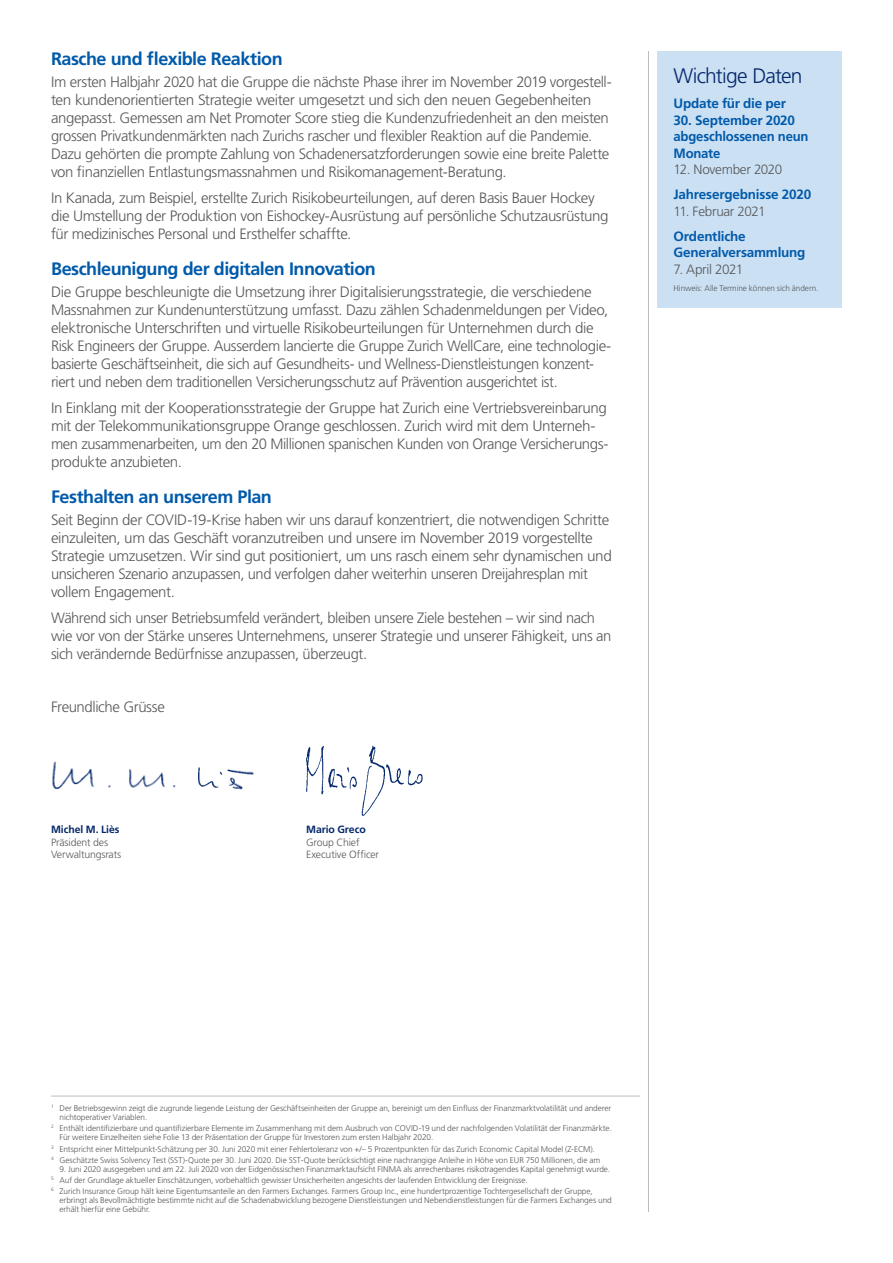
<style>
.page{position:relative;width:893px;height:1263px;background:#fff}
.page>*{position:absolute;margin:0;border:0;box-sizing:border-box;transform-origin:0 0}
.t1{font:300 21px "Frutiger LT Std";letter-spacing:-.035em;color:#04286b}
.t2{font:700 18px "Frutiger LT Std";letter-spacing:-.03em;color:#015aaa}
.t3{font:300 15px/18px "Frutiger LT Std";letter-spacing:-.025em;color:#57585a}
.t4{font:700 13.5px/16.5px "Frutiger LT Std";letter-spacing:-.015em;color:#015aaa}
.t5{font:300 13.5px "Frutiger LT Std";letter-spacing:-.025em;color:#57585a}
.t6{font:300 10.5px "Frutiger LT Std";letter-spacing:-.015em;color:#57585a}
.t7{font:700 10.5px "Frutiger LT Std";letter-spacing:-.005em;color:#04286b}
.t8{font:300 8.25px/9px "Frutiger LT Std";letter-spacing:-.01em;color:#57585a}
</style>
<div class="page">
<hr style="left:648px;top:51px;width:1px;height:1161px;background:#bcbdc0">
<img style="left:52px;top:761px;width:202px;height:29px">
<img style="left:306px;top:746px;width:117px;height:70px">
<div style="left:657px;top:51px;width:185px;height:257px;background:#cbe0f3"></div>
<hr style="left:51px;top:1096px;width:589px;height:1px;background:#bcbdc0">
<p class="t2" style="left:51px;top:48px;width:233px">Rasche und flexible Reaktion</p>
<p class="t3" style="left:51px;top:73px;width:562px">Im ersten Halbjahr 2020 hat die Gruppe die nächste Phase ihrer im November 2019 vorgestell&shy;ten kundenorientierten Strategie weiter umgesetzt und sich den neuen Gegebenheiten angepasst. Gemessen am Net Promoter Score stieg die Kundenzufriedenheit an den meisten grossen Privatkundenmärkten nach Zurichs rascher und flexibler Reaktion auf die Pandemie.<br>Dazu gehörten die prompte Zahlung von Schadenersatzforderungen sowie eine breite Palette von finanziellen Entlastungsmassnahmen und Risikomanagement-Beratung.</p>
<p class="t3" style="left:51px;top:189px;width:559px">In Kanada, zum Beispiel, erstellte Zurich Risikobeurteilungen, auf deren Basis Bauer Hockey die Umstellung der Produktion von Eishockey-Ausrüstung auf persönliche Schutzausrüstung für medizinisches Personal und Ersthelfer schaffte.</p>
<p class="t2" style="left:51px;top:258px;width:326px">Beschleunigung der digitalen Innovation</p>
<p class="t3" style="left:51px;top:283px;width:562px">Die Gruppe beschleunigte die Umsetzung ihrer Digitalisierungsstrategie, die verschiedene Massnahmen zur Kundenunterstützung umfasst. Dazu zählen Schadenmeldungen per Video, elektronische Unterschriften und virtuelle Risikobeurteilungen für Unternehmen durch die Risk Engineers der Gruppe. Ausserdem lancierte die Gruppe Zurich WellCare, eine technologie&shy;basierte Geschäftseinheit, die sich auf Gesundheits- und Wellness-Dienstleistungen konzent&shy;riert und neben dem traditionellen Versicherungsschutz auf Prävention ausgerichtet ist.</p>
<p class="t3" style="left:51px;top:399px;width:559px">In Einklang mit der Kooperationsstrategie der Gruppe hat Zurich eine Vertriebsvereinbarung mit der Telekommunikationsgruppe Orange geschlossen. Zurich wird mit dem Unterneh&shy;men zusammenarbeiten, um den 20 Millionen spanischen Kunden von Orange Versicherungs&shy;produkte anzubieten.</p>
<p class="t2" style="left:51px;top:486px;width:222px">Festhalten an unserem Plan</p>
<p class="t3" style="left:51px;top:511px;width:562px">Seit Beginn der COVID-19-Krise haben wir uns darauf konzentriert, die notwendigen Schritte einzuleiten, um das Geschäft voranzutreiben und unsere im November 2019 vorgestellte Strategie umzusetzen. Wir sind gut positioniert, um uns rasch einem sehr dynamischen und unsicheren Szenario anzupassen, und verfolgen daher weiterhin unseren Dreijahresplan mit vollem Engagement.</p>
<p class="t3" style="left:51px;top:609px;width:562px">Während sich unser Betriebsumfeld verändert, bleiben unsere Ziele bestehen – wir sind nach wie vor von der Stärke unseres Unternehmens, unserer Strategie und unserer Fähigkeit, uns an sich verändernde Bedürfnisse anzupassen, überzeugt.</p>
<p class="t3" style="left:51px;top:698px;width:115px">Freundliche Grüsse</p>
<p class="t7" style="left:51px;top:823px;width:70px">Michel M. Liès</p>
<p class="t7" style="left:306px;top:823px;width:61px">Mario Greco</p>
<p class="t6" style="left:51px;top:836px;width:59px">Präsident des</p>
<p class="t6" style="left:306px;top:836px;width:55px">Group Chief</p>
<p class="t6" style="left:51px;top:849px;width:72px">Verwaltungsrats</p>
<p class="t6" style="left:306px;top:849px;width:74px">Executive Officer</p>
<h1 class="t1" style="left:673px;top:64px;width:131px">Wichtige Daten</h1>
<p class="t4" style="left:673px;top:95px;width:114px">Update für die per</p>
<p class="t4" style="left:673px;top:112px;width:137px">30. September 2020 abgeschlossenen neun<br>Monate</p>
<p class="t5" style="left:673px;top:162px;width:110px">12. November 2020</p>
<p class="t4" style="left:673px;top:186px;width:139px">Jahresergebnisse 2020</p>
<p class="t5" style="left:673px;top:203px;width:94px">11. Februar 2021</p>
<p class="t4" style="left:673px;top:228px;width:134px">Ordentliche<br>Generalversammlung</p>
<p class="t5" style="left:673px;top:261px;width:71px">7. April 2021</p>
<p class="t8" style="left:673px;top:284px;width:146px">Hinweis: Alle Termine können sich ändern.</p>
<p class="t8" style="left:60px;top:1104px;width:553px;text-indent:-9px"><sup>1</sup> Der Betriebsgewinn zeigt die zugrunde liegende Leistung der Geschäftseinheiten der Gruppe an, bereinigt um den Einfluss der Finanzmarktvolatilität und anderer nichtoperativer Variablen.</p>
<p class="t8" style="left:60px;top:1124px;width:554px;text-indent:-9px"><sup>2</sup> Enthält identifizierbare und quantifizierbare Elemente im Zusammenhang mit dem Ausbruch von COVID-19 und der nachfolgenden Volatilität der Finanzmärkte.<br>Für weitere Einzelheiten siehe Folie 13 der Präsentation der Gruppe für Investoren zum ersten Halbjahr 2020.</p>
<p class="t8" style="left:51px;top:1143px;width:551px;line-height:11.1px"><sup>3</sup> Entspricht einer Mittelpunkt-Schätzung per 30. Juni 2020 mit einer Fehlertoleranz von +/– 5 Prozentpunkten für das Zurich Economic Capital Model (Z-ECM).<br><sup>4</sup> Geschätzte Swiss Solvency Test (SST)-Quote per 30. Juni 2020. Die SST-Quote berücksichtigt eine nachrangige Anleihe in Höhe von EUR 750 Millionen, die am</p>
<p class="t8" style="left:51px;top:1163px;width:561px;line-height:11.1px;text-indent:9px">9. Juni 2020 ausgegeben und am 22. Juli 2020 von der Eidgenössischen Finanzmarktaufsicht FINMA als anrechenbares risikotragendes Kapital genehmigt wurde.<br><sup>5</sup> Auf der Grundlage aktueller Einschätzungen, vorbehaltlich gewisser Unsicherheiten angesichts der laufenden Entwicklung der Ereignisse.<br><sup>6</sup> Zurich Insurance Group hält keine Eigentumsanteile an den Farmers Exchanges. Farmers Group Inc., eine hundertprozentige Tochtergesellschaft der Gruppe,</p>
<p class="t8" style="left:60px;top:1196px;width:554px">erbringt als Bevollmächtigte bestimmte nicht auf die Schadenabwicklung bezogene Dienstleistungen und Nebendienstleistungen für die Farmers Exchanges und erhält hierfür eine Gebühr.</p>
</div>
